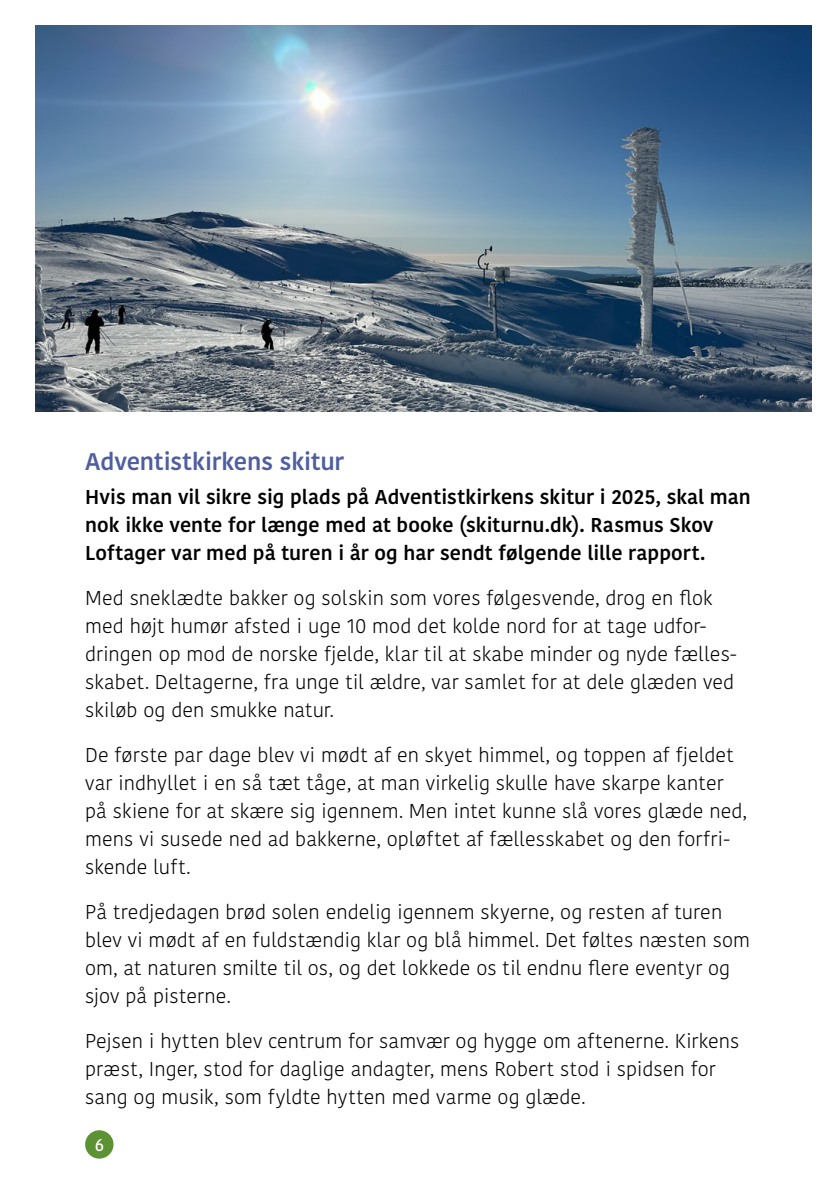
<style>
.page{position:relative;width:840px;height:1191px;background:#fff}
.page>*{position:absolute;margin:0;border:0;box-sizing:border-box;transform-origin:0 0}
.t1{font:600 24px "Kohinoor Bangla";letter-spacing:-.01em;color:#4f5ea1}
.t2{font:300 20px/28px "Kohinoor Bangla";letter-spacing:.005em;color:#000}
.t3{font:600 20px/28px "Kohinoor Bangla";color:#000}
.t4{font:500 17px "Kohinoor Bangla";color:#fff}
</style>
<div class="page">
<div style="left:85px;top:1130px;width:28px;height:28px;background:#5d9234;border-radius:50%"></div>
<img style="left:36px;top:26px;width:775px;height:385px">
<p class="t1" style="left:85px;top:442px;width:260px">Adventistkirkens skitur</p>
<p class="t3" style="left:85px;top:482px;width:666px">Hvis man vil sikre sig plads på Adventistkirkens skitur i 2025, skal man nok ikke vente for længe med at booke (skiturnu.dk). Rasmus Skov<br>Loftager var med på turen i år og har sendt følgende lille rapport.</p>
<p class="t2" style="left:85px;top:583px;width:652px">Med sneklædte bakker og solskin som vores følgesvende, drog en flok med højt humør afsted i uge 10 mod det kolde nord for at tage udfor&shy;dringen op mod de norske fjelde, klar til at skabe minder og nyde fælles&shy;skabet. Deltagerne, fra unge til ældre, var samlet for at dele glæden ved skiløb og den smukke natur.</p>
<p class="t2" style="left:85px;top:740px;width:663px">De første par dage blev vi mødt af en skyet himmel, og toppen af fjeldet var indhyllet i en så tæt tåge, at man virkelig skulle have skarpe kanter på skiene for at skære sig igennem. Men intet kunne slå vores glæde ned, mens vi susede ned ad bakkerne, opløftet af fællesskabet og den forfri&shy;skende luft.</p>
<p class="t2" style="left:85px;top:897px;width:666px">På tredjedagen brød solen endelig igennem skyerne, og resten af turen blev vi mødt af en fuldstændig klar og blå himmel. Det føltes næsten som om, at naturen smilte til os, og det lokkede os til endnu flere eventyr og sjov på pisterne.</p>
<p class="t2" style="left:85px;top:1026px;width:655px">Pejsen i hytten blev centrum for samvær og hygge om aftenerne. Kirkens præst, Inger, stod for daglige andagter, mens Robert stod i spidsen for sang og musik, som fyldte hytten med varme og glæde.</p>
<p class="t4" style="left:95px;top:1131px;width:11px">6</p>
</div>
